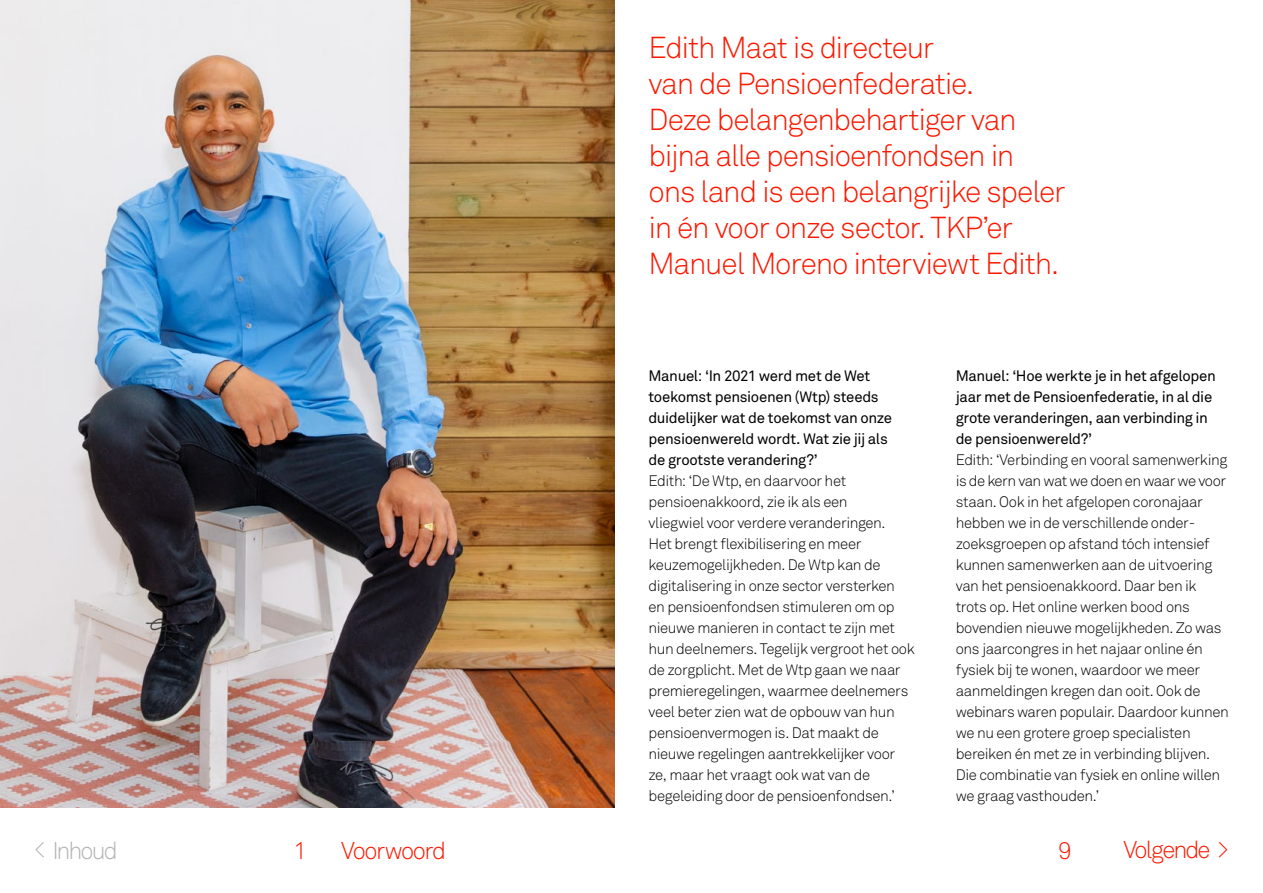
<style>
.page{position:relative;width:1263px;height:893px;background:#fff}
.page>*{position:absolute;margin:0;border:0;box-sizing:border-box;transform-origin:0 0}
.t1{font:300 30px/36px "Akkurat Pro";letter-spacing:-.04em;color:#fa1900}
.t2{font:300 24px "Akkurat Pro";letter-spacing:-.065em;color:#fa1900}
.t3{font:300 24px "Akkurat Pro";letter-spacing:-.08em;color:#b4b4b4}
.t4{font:300 15px/21px "Akkurat Pro";letter-spacing:-.025em;color:#000}
.t5{font:15px/21px "Akkurat Pro";letter-spacing:-.025em;color:#000}
</style>
<div class="page">
<img style="left:0;top:0;width:614px;height:808px">
<h1 class="t1" style="left:648px;top:29px;width:419px">Edith Maat is directeur<br>van de Pensioenfederatie.<br>Deze belangenbehartiger van bijna alle pensioenfondsen in ons land is een belangrijke speler in én voor onze sector. TKP’er<br>Manuel Moreno interviewt Edith.</h1>
<p class="t5" style="left:648px;top:365px;width:245px">Manuel: ‘In 2021 werd met de Wet toekomst pensioenen (Wtp) steeds duidelijker wat de toekomst van onze pensioenwereld wordt. Wat zie jij als de grootste verandering?’</p>
<p class="t4" style="left:648px;top:470px;width:268px">Edith: ‘De Wtp, en daarvoor het pensioenakkoord, zie ik als een<br>vliegwiel voor verdere veranderingen.<br>Het brengt flexibilisering en meer keuzemogelijkheden. De Wtp kan de digitalisering in onze sector versterken en pensioenfondsen stimuleren om op nieuwe manieren in contact te zijn met hun deelnemers. Tegelijk vergroot het ook de zorgplicht. Met de Wtp gaan we naar premieregelingen, waarmee deelnemers veel beter zien wat de opbouw van hun pensioenvermogen is. Dat maakt de nieuwe regelingen aantrekkelijker voor ze, maar het vraagt ook wat van de begeleiding door de pensioenfondsen.’</p>
<p class="t5" style="left:956px;top:365px;width:262px">Manuel: ‘Hoe werkte je in het afgelopen jaar met de Pensioenfederatie, in al die grote veranderingen, aan verbinding in de pensioenwereld?’</p>
<p class="t4" style="left:956px;top:449px;width:274px">Edith: ‘Verbinding en vooral samenwerking is de kern van wat we doen en waar we voor staan. Ook in het afgelopen coronajaar hebben we in de verschillende onder&shy;zoeksgroepen op afstand tóch intensief kunnen samenwerken aan de uitvoering van het pensioenakkoord. Daar ben ik trots op. Het online werken bood ons bovendien nieuwe mogelijkheden. Zo was ons jaarcongres in het najaar online én fysiek bij te wonen, waardoor we meer aanmeldingen kregen dan ooit. Ook de webinars waren populair. Daardoor kunnen we nu een grotere groep specialisten bereiken én met ze in verbinding blijven.<br>Die combinatie van fysiek en online willen we graag vasthouden.’</p>
<h2 class="t3" style="left:34px;top:836px;width:85px">&lt; Inhoud</h2>
<h2 class="t2" style="left:294px;top:836px;width:15px">1</h2>
<h2 class="t2" style="left:341px;top:836px;width:106px">Voorwoord</h2>
<h2 class="t2" style="left:1058px;top:836px;width:15px">9</h2>
<h2 class="t2" style="left:1123px;top:836px;width:107px">Volgende &gt;</h2>
</div>
